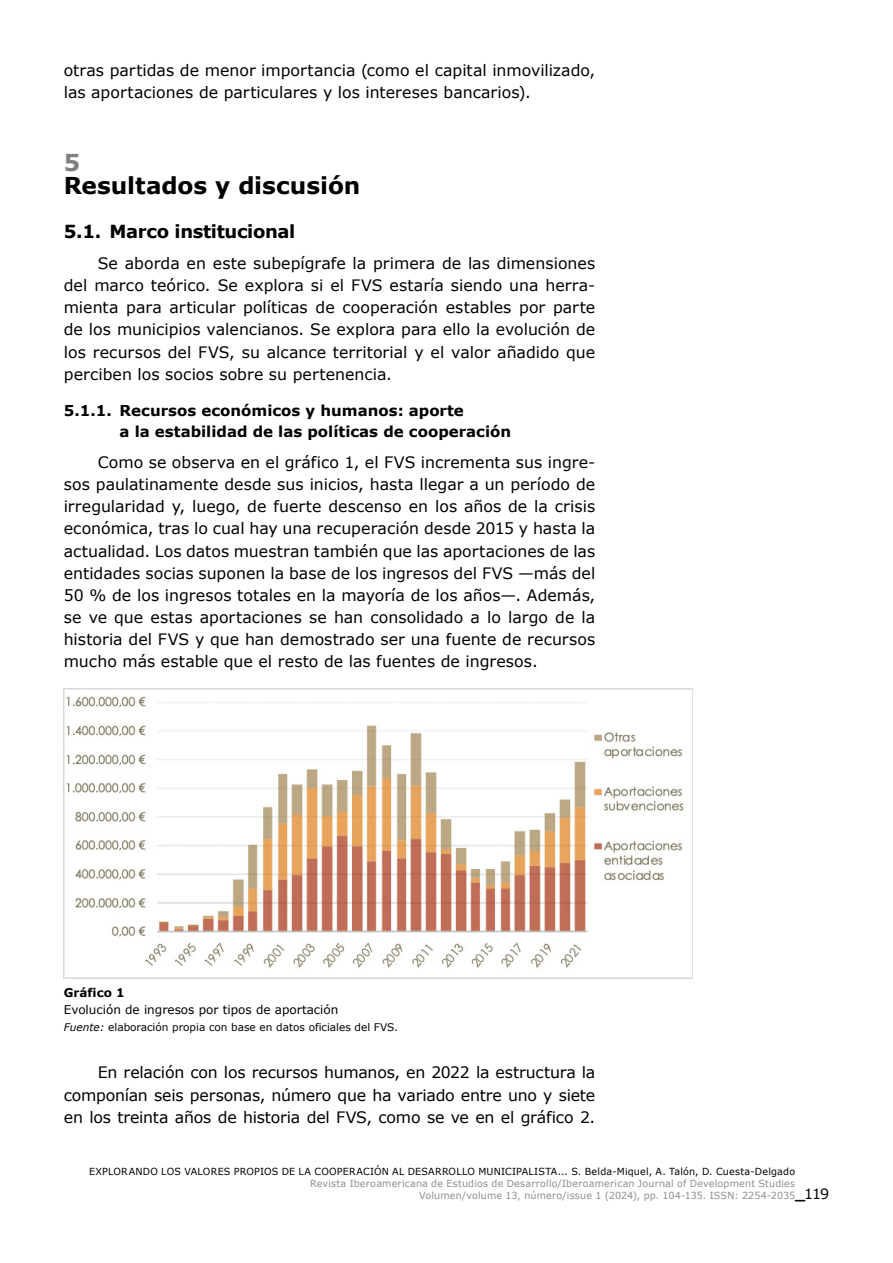
<style>
.page{position:relative;width:893px;height:1263px;background:#fff}
.page>*{position:absolute;margin:0;border:0;box-sizing:border-box;transform-origin:0 0}
.t1{font:700 23.25px "Verdana";color:#000}
.t2{font:700 23.25px "Verdana";color:#7f7f7f}
.t3{font:700 18px "Verdana";letter-spacing:-.02em;color:#000}
.t4{font:15.75px/22.2px "Verdana";color:#000;text-align:justify}
.t5{font:700 15px/21.5px "Verdana";color:#000}
.t6{font:14.25px "Verdana";color:#000}
.t7{font:12px "Verdana";color:#000}
.t8{font:700 12px "Verdana";color:#000}
.t9{font:10.5px "Verdana";color:#000}
.t10{font:9.75px/12px "Verdana";letter-spacing:.02em;color:#908d8f;text-align:right}
.t11{font:9.75px "Verdana";letter-spacing:.02em;color:#000}
.s1{font-style:italic}
.s2{font-weight:700}
</style>
<div class="page">
<img style="left:64px;top:689px;width:628px;height:289px">
<p class="t4" style="left:64px;top:59px;width:533px">otras partidas de menor importancia (como el capital inmovilizado, las aportaciones de particulares y los intereses bancarios).</p>
<h1 class="t2" style="left:64px;top:147px;width:18px">5</h1>
<h1 class="t1" style="left:64px;top:171px;width:298px">Resultados y discusión</h1>
<p class="t3" style="left:64px;top:220px;width:233px">5.1. Marco institucional</p>
<p class="t4" style="left:64px;top:252px;width:533px;text-indent:34px">Se aborda en este subepígrafe la primera de las dimensiones del marco teórico. Se explora si el FVS estaría siendo una herra&shy;mienta para articular políticas de cooperación estables por parte de los municipios valencianos. Se explora para ello la evolución de los recursos del FVS, su alcance territorial y el valor añadido que perciben los socios sobre su pertenencia.</p>
<p class="t5" style="left:120px;top:400px;width:393px;text-indent:-56px">5.1.1. Recursos económicos y humanos: aporte<br>a la estabilidad de las políticas de cooperación</p>
<p class="t4" style="left:64px;top:451px;width:533px;text-indent:34px">Como se observa en el gráfico 1, el FVS incrementa sus ingre&shy;sos paulatinamente desde sus inicios, hasta llegar a un período de irregularidad y, luego, de fuerte descenso en los años de la crisis económica, tras lo cual hay una recuperación desde 2015 y hasta la actualidad. Los datos muestran también que las aportaciones de las entidades socias suponen la base de los ingresos del FVS —más del 50 % de los ingresos totales en la mayoría de los años—. Además, se ve que estas aportaciones se han consolidado a lo largo de la historia del FVS y que han demostrado ser una fuente de recursos mucho más estable que el resto de las fuentes de ingresos.</p>
<p class="t8" style="left:64px;top:985px;width:62px">Gráfico 1</p>
<p class="t7" style="left:64px;top:1002px;width:276px">Evolución de ingresos por tipos de aportación</p>
<p class="t9" style="left:64px;top:1020px;width:336px"><span class="s1">Fuente:</span> elaboración propia con base en datos oficiales del FVS.</p>
<p class="t4" style="left:64px;top:1062px;width:533px;text-indent:34px">En relación con los recursos humanos, en 2022 la estructura la componían seis personas, número que ha variado entre uno y siete en los treinta años de historia del FVS, como se ve en el gráfico 2.</p>
<p class="t11" style="left:89px;top:1165px;width:708px">EXPLORANDO LOS VALORES PROPIOS DE LA COOPERACIÓN AL DESARROLLO MUNICIPALISTA... S. Belda-Miquel, A. Talón, D. Cuesta-Delgado</p>
<p class="t10" style="left:310px;top:1178px;width:487px">Revista Iberoamericana de Estudios de Desarrollo/Iberoamerican Journal of Development Studies<br>Volumen/volume 13, número/issue 1 (2024), pp. 104-135. ISSN: 2254-2035</p>
<p class="t6" style="left:795px;top:1185px;width:36px"><span class="s2">_</span>119</p>
</div>
